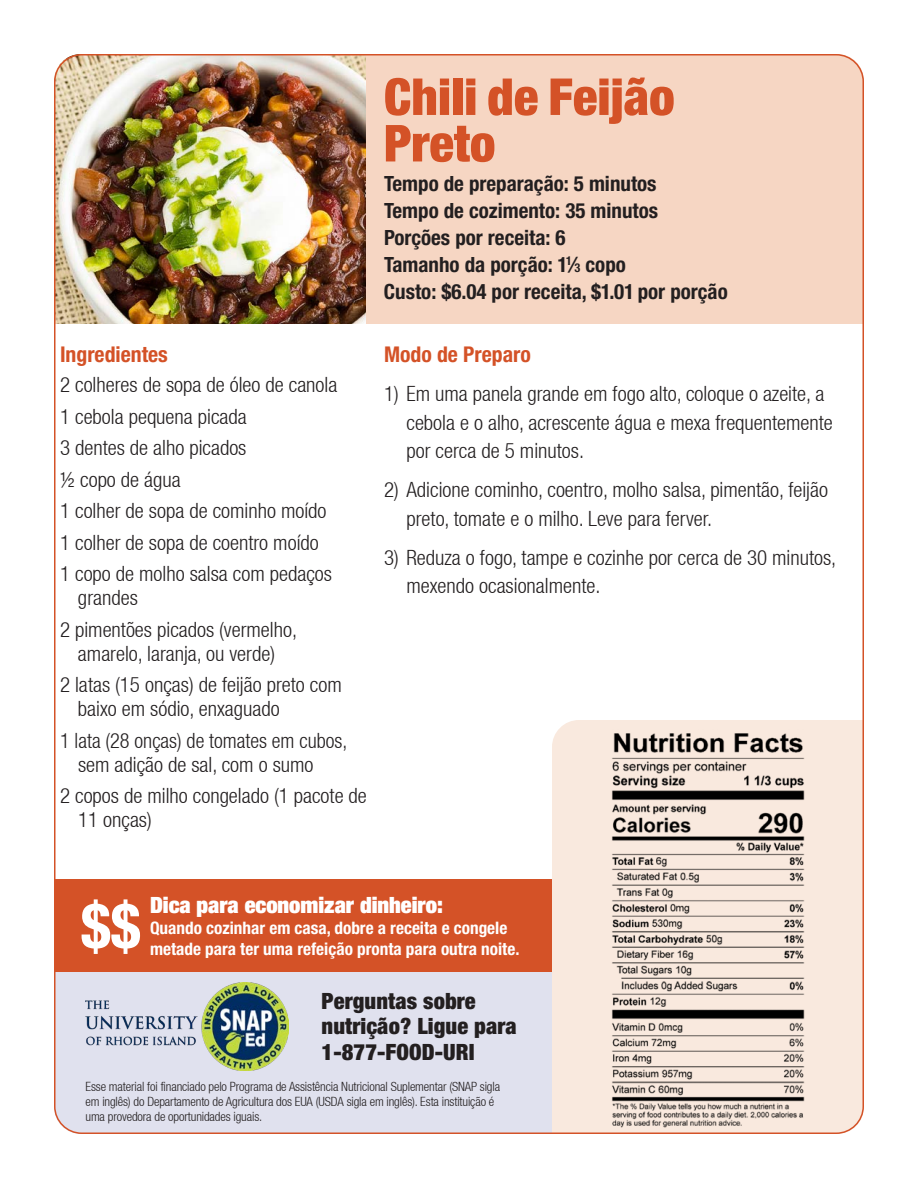
<style>
.page{position:relative;width:918px;height:1188px;background:#fff}
.page>*{position:absolute;margin:0;border:0;box-sizing:border-box;transform-origin:0 0}
.t1{font:700 condensed 62.1px "Helvetica Neue LT Pro";color:#fff}
.Recipe_Title{font:900 condensed 51px/46.5px "Helvetica Neue LT Pro";color:#d45227}
.t2{font:900 condensed 22.5px/25.5px "Helvetica Neue LT Pro";letter-spacing:.005em;color:#231f20}
.t3{font:900 condensed 22.5px "Helvetica Neue LT Pro";color:#fff}
.t4{font:700 condensed 21.75px "Helvetica Neue LT Pro";color:#d45227}
.Ingredients_list{font:300 condensed 21px/24px "Helvetica Neue LT";color:#231f20}
.Directions_lists{font:300 condensed 21px/28.5px "Helvetica Neue LT";color:#231f20}
.Recipe_details{font:700 condensed 21px "Helvetica Neue LT Pro";color:#231f20}
.t5{font:700 condensed 17.25px/21px "Helvetica Neue LT Pro";color:#fff}
.t6{font:300 condensed 12.75px "Helvetica Neue LT";letter-spacing:-.01em;color:#231f20}
.s1{font-size:12.3px}
</style>
<div class="page">
<div style="left:552px;top:720px;width:312px;height:414px;background:#f9e9de"></div>
<img style="left:610px;top:730px;width:196px;height:399px">
<div style="left:54px;top:972px;width:498px;height:162px;background:#e0e1ee"></div>
<div style="left:54px;top:879px;width:498px;height:93px;background:#d45227"></div>
<img style="left:86px;top:983px;width:202px;height:88px">
<img style="left:54px;top:54px;width:312px;height:270px">
<div style="left:366px;top:54px;width:498px;height:270px;background:#f6d6c3"></div>
<p class="t4" style="left:60px;top:342px;width:109px">Ingredientes</p>
<p class="Ingredients_list" style="left:60px;top:372px;width:279px">2 colheres de sopa de óleo de canola</p>
<p class="Ingredients_list" style="left:60px;top:404px;width:188px">1 cebola pequena picada</p>
<p class="Ingredients_list" style="left:60px;top:435px;width:188px">3 dentes de alho picados</p>
<p class="Ingredients_list" style="left:60px;top:467px;width:122px">½ copo de água</p>
<p class="Ingredients_list" style="left:60px;top:498px;width:268px">1 colher de sopa de cominho moído</p>
<p class="Ingredients_list" style="left:60px;top:530px;width:260px">1 colher de sopa de coentro moído</p>
<p class="Ingredients_list" style="left:78px;top:561px;width:256px;text-indent:-18px">1 copo de molho salsa com pedaços grandes</p>
<p class="Ingredients_list" style="left:60px;top:617px;width:239px;text-align:center">2 pimentões picados (vermelho, amarelo, laranja, ou verde)</p>
<p class="Ingredients_list" style="left:78px;top:672px;width:265px;text-indent:-18px">2 latas (15 onças) de feijão preto com baixo em sódio, enxaguado</p>
<p class="Ingredients_list" style="left:78px;top:728px;width:271px;text-indent:-18px">1 lata (28 onças) de tomates em cubos, sem adição de sal, com o sumo</p>
<p class="Ingredients_list" style="left:78px;top:783px;width:290px;text-indent:-18px">2 copos de milho congelado (1 pacote de<br>11 onças)</p>
<p class="Recipe_Title" style="left:384px;top:73px;width:292px">Chili de Feijão<br>Preto</p>
<p class="Recipe_details" style="left:384px;top:172px;width:274px">Tempo de preparação: 5 minutos</p>
<p class="Recipe_details" style="left:384px;top:199px;width:276px">Tempo de cozimento: 35 minutos</p>
<p class="Recipe_details" style="left:384px;top:226px;width:183px">Porções por receita: 6</p>
<p class="Recipe_details" style="left:384px;top:253px;width:243px">Tamanho da porção: 1<sup>1</sup>∕<span class="s1">3</span> copo</p>
<p class="Recipe_details" style="left:384px;top:280px;width:345px">Custo: $6.04 por receita, $1.01 por porção</p>
<p class="t4" style="left:384px;top:342px;width:148px">Modo de Preparo</p>
<p class="Directions_lists" style="left:406px;top:379px;width:428px;text-indent:-22px">1) Em uma panela grande em fogo alto, coloque o azeite, a cebola e o alho, acrescente água e mexa frequentemente por cerca de 5 minutos.</p>
<p class="Directions_lists" style="left:406px;top:475px;width:423px;text-indent:-22px">2) Adicione cominho, coentro, molho salsa, pimentão, feijão preto, tomate e o milho. Leve para ferver.</p>
<p class="Directions_lists" style="left:406px;top:543px;width:431px;text-indent:-22px">3) Reduza o fogo, tampe e cozinhe por cerca de 30 minutos, mexendo ocasionalmente.</p>
<p class="t1" style="left:81px;top:890px;width:61px">$$</p>
<p class="t3" style="left:150px;top:890px;width:294px">Dica para economizar dinheiro:</p>
<p class="t5" style="left:150px;top:917px;width:371px">Quando cozinhar em casa, dobre a receita e congele metade para ter uma refeição pronta para outra noite.</p>
<p class="t2" style="left:322px;top:988px;width:197px">Perguntas sobre nutrição? Ligue para<br>1-877-FOOD-URI</p>
<p class="t6" style="left:86px;top:1079px;width:416px">Esse material foi financiado pelo Programa de Assistência Nutricional Suplementar (SNAP sigla</p>
<p class="t6" style="left:86px;top:1094px;width:410px">em inglês) do Departamento de Agricultura dos EUA (USDA sigla em inglês). Esta instituição é</p>
<p class="t6" style="left:86px;top:1109px;width:178px">uma provedora de oportunidades iguais.</p>
</div>
